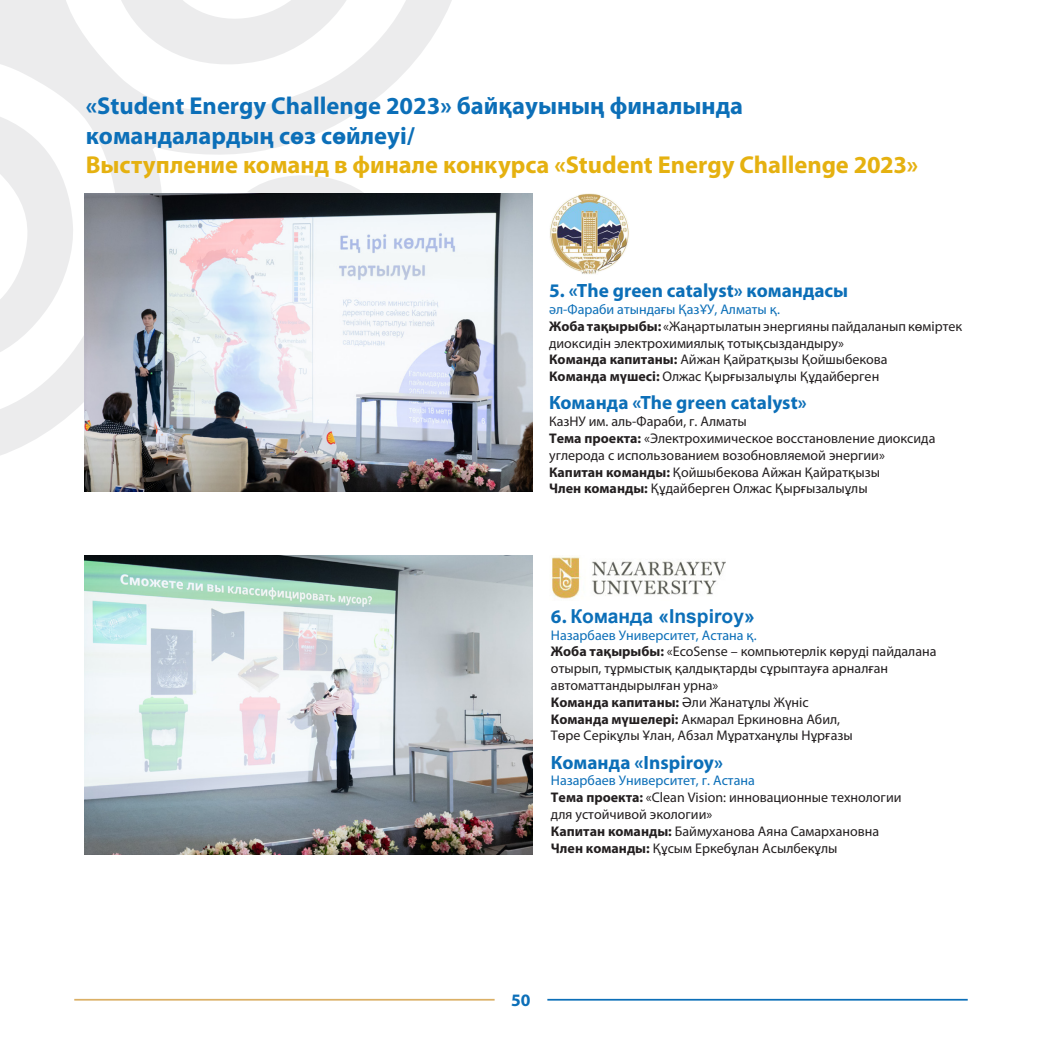
<style>
.page{position:relative;width:1042px;height:1042px;background:#fff}
.page>*{position:absolute;margin:0;border:0;box-sizing:border-box;transform-origin:0 0}
.Заголовок{font:700 24.5px "K Myriad Pro";color:#0c6fb8}
.Заголовок-2{font:700 24.5px "K Myriad Pro";color:#e5b110}
.Основной_текст{font:700 19.25px "K Myriad Pro";color:#0c6fb8}
.t1{font:700 19.25px "Arial";color:#0c6fb8}
.t2{font:700 17.5px "K Myriad Pro";color:#0c6fb8}
.No_Spacing{font:14px/16.8px "K Myriad Pro";color:#231f20}
.No_Spacing-2{font:14px "K Myriad Pro";color:#0c6fb8}
.No_Spacing-3{font:700 14px "K Myriad Pro";color:#231f20}
.s1{font-weight:700}
.s2{font-family:"K Myriad Pro"}
.s3{font-weight:400}
</style>
<div class="page">
<svg style="left:0;top:0;width:592px;height:705px"></svg>
<hr style="left:74px;top:999px;width:421px;height:1px;background:#dbb066">
<hr style="left:547px;top:999px;width:420px;height:1px;background:#0c6fb8">
<img style="left:84px;top:193px;width:448px;height:299px">
<img style="left:84px;top:555px;width:448px;height:299px">
<img style="left:550px;top:193px;width:79px;height:81px">
<img style="left:549px;top:555px;width:176px;height:45px">
<p class="Заголовок" style="left:86px;top:92px;width:659px">«Student Energy Challenge 2023» байқауының финалында</p>
<p class="Заголовок" style="left:86px;top:122px;width:330px">командалардың сөз сөйлеуі/</p>
<p class="Заголовок-2" style="left:86px;top:151px;width:834px">Выступление команд в финале конкурса «Student Energy Challenge 2023»</p>
<p class="Основной_текст" style="left:549px;top:280px;width:301px">5. «The green catalyst» командасы</p>
<p class="No_Spacing-2" style="left:549px;top:302px;width:232px">әл-Фараби атындағы ҚазҰУ, Алматы қ.</p>
<p class="No_Spacing" style="left:549px;top:318px;width:415px"><span class="s1">Жоба тақырыбы:</span> «Жаңартылатын энергияны пайдаланып көміртек диоксидін электрохимиялық тотықсыздандыру»</p>
<p class="No_Spacing" style="left:549px;top:352px;width:340px"><span class="s1">Команда капитаны:</span> Айжан Қайратқызы Қойшыбекова</p>
<p class="No_Spacing" style="left:549px;top:368px;width:332px"><span class="s1">Команда мүшесі:</span> Олжас Қырғызалыұлы Құдайберген</p>
<p class="Основной_текст" style="left:549px;top:392px;width:259px">Команда «The green catalyst»</p>
<p class="No_Spacing" style="left:549px;top:413px;width:199px">КазНУ им. аль-Фараби, г. Алматы</p>
<p class="No_Spacing" style="left:549px;top:430px;width:388px"><span class="s1">Тема проекта:</span> «Электрохимическое восстановление диоксида углерода с использованием возобновляемой энергии»</p>
<p class="No_Spacing" style="left:549px;top:464px;width:332px"><span class="s1">Капитан команды:</span> Қойшыбекова Айжан Қайратқызы</p>
<p class="No_Spacing" style="left:549px;top:480px;width:320px"><span class="s1">Член команды:</span> Құдайберген Олжас Қырғызалыұлы</p>
<p class="t1" style="left:551px;top:603px;width:205px"><span class="s2">6.</span> Команда «Inspiroy»</p>
<p class="No_Spacing-2" style="left:551px;top:627px;width:207px">Назарбаев Университет, Астана қ.</p>
<p class="No_Spacing" style="left:551px;top:643px;width:387px"><span class="s1">Жоба тақырыбы:</span> «EcoSense – компьютерлік көруді пайдалана отырып, тұрмыстық қалдықтарды сұрыптауға арналған автоматтандырылған урна»</p>
<p class="No_Spacing-3" style="left:551px;top:694px;width:259px">Команда капитаны: <span class="s3">Әли Жанатұлы Жүніс</span></p>
<p class="No_Spacing" style="left:551px;top:711px;width:291px"><span class="s1">Команда мүшелері:</span> Акмарал Еркиновна Абил,</p>
<p class="No_Spacing" style="left:551px;top:727px;width:303px">Төре Серікұлы Ұлан, Абзал Мұратханұлы Нұрғазы</p>
<p class="Основной_текст" style="left:551px;top:751px;width:174px">Команда «Inspiroy»</p>
<p class="No_Spacing-2" style="left:551px;top:773px;width:205px">Назарбаев Университет, г. Астана</p>
<p class="No_Spacing" style="left:551px;top:789px;width:352px"><span class="s1">Тема проекта:</span> «Clean Vision: инновационные технологии</p>
<p class="No_Spacing" style="left:551px;top:806px;width:163px">для устойчивой экологии»</p>
<p class="No_Spacing" style="left:551px;top:823px;width:330px"><span class="s1">Капитан команды:</span> Баймуханова Аяна Самархановна</p>
<p class="No_Spacing" style="left:551px;top:839px;width:288px"><span class="s1">Член команды:</span> Құсым Еркебұлан Асылбекұлы</p>
<p class="t2" style="left:511px;top:990px;width:21px">50</p>
</div>
